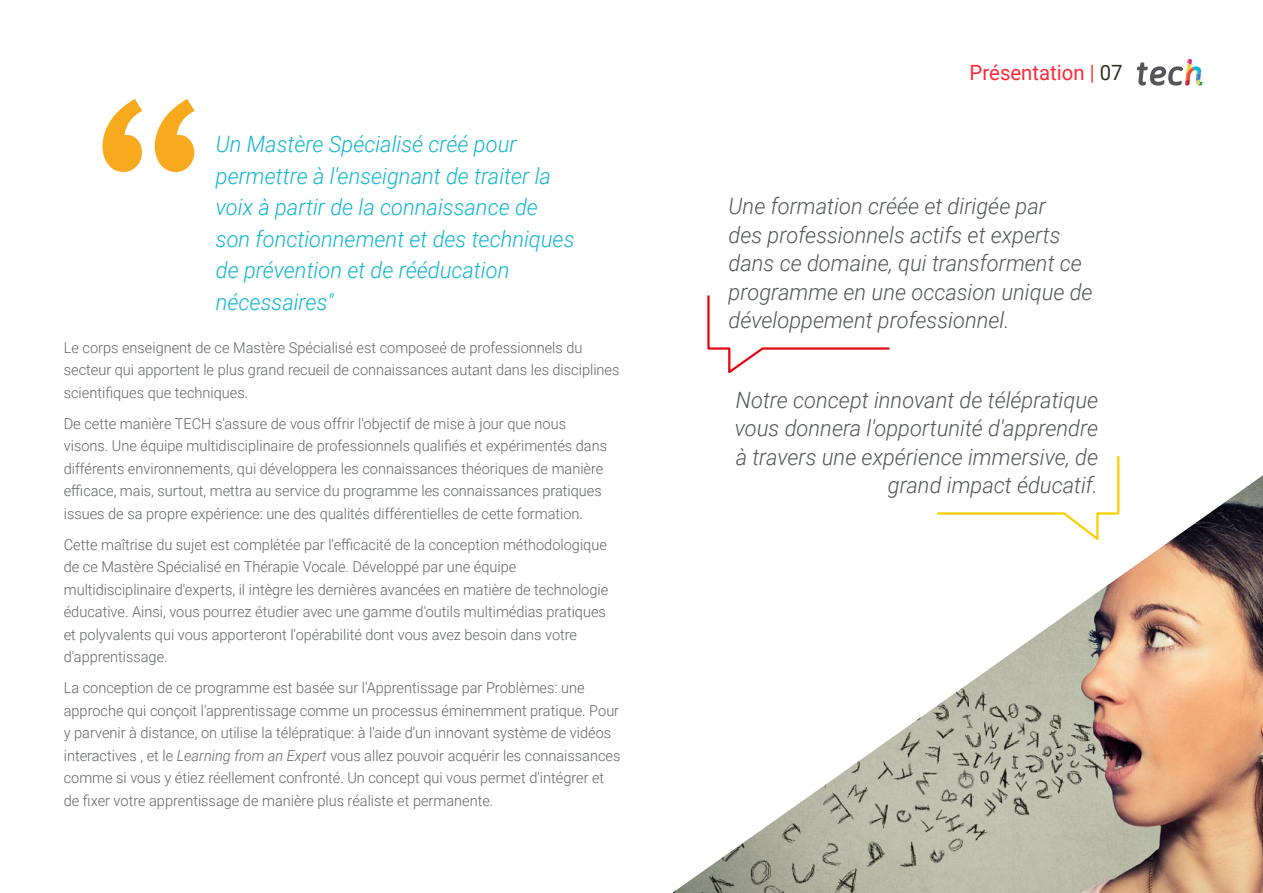
<style>
.page{position:relative;width:1263px;height:893px;background:#fff}
.page>*{position:absolute;margin:0;border:0;box-sizing:border-box;transform-origin:0 0}
.t1{font:italic 300 22.5px/28.5px "Roboto";color:#52555b;text-align:right}
.t2{font:italic 300 22.5px/31.5px "Roboto";color:#0fb6cf}
.t3{font:21px "Roboto";color:#ff293a}
.t4{font:300 15px/22.5px "Roboto";color:#61646a}
.s1{font-style:italic}
.s2{color:#312e20}
</style>
<div class="page">
<svg style="left:102px;top:99px;width:93px;height:73px"></svg>
<svg style="left:707px;top:295px;width:183px;height:79px"></svg>
<img style="left:672px;top:475px;width:591px;height:418px">
<svg style="left:1137px;top:59px;width:65px;height:27px"></svg>
<h1 class="t2" style="left:216px;top:128px;width:360px">Un Mastère Spécialisé créé pour permettre à l'enseignant de traiter la voix à partir de la connaissance de son fonctionnement et des techniques de prévention et de rééducation nécessaires"</h1>
<p class="t4" style="left:64px;top:335px;width:557px">Le corps enseignent de ce Mastère Spécialisé est composeé de professionnels du secteur qui apportent le plus grand recueil de connaissances autant dans les disciplines scientifiques que techniques.</p>
<p class="t4" style="left:64px;top:411px;width:545px">De cette manière TECH s'assure de vous offrir l'objectif de mise à jour que nous visons. Une équipe multidisciplinaire de professionnels qualifiés et expérimentés dans différents environnements, qui développera les connaissances théoriques de manière efficace, mais, surtout, mettra au service du programme les connaissances pratiques issues de sa propre expérience: une des qualités différentielles de cette formation.</p>
<p class="t4" style="left:64px;top:532px;width:546px">Cette maîtrise du sujet est complétée par l'efficacité de la conception méthodologique de ce Mastère Spécialisé en Thérapie Vocale. Développé par une équipe multidisciplinaire d'experts, il intègre les dernières avancées en matière de technologie éducative. Ainsi, vous pourrez étudier avec une gamme d'outils multimédias pratiques et polyvalents qui vous apporteront l'opérabilité dont vous avez besoin dans votre d'apprentissage.</p>
<p class="t4" style="left:64px;top:676px;width:558px">La conception de ce programme est basée sur l'Apprentissage par Problèmes: une approche qui conçoit l'apprentissage comme un processus éminemment pratique. Pour y parvenir à distance, on utilise la télépratique: à l'aide d'un innovant système de vidéos interactives , et le <span class="s1">Learning from an Expert</span> vous allez pouvoir acquérir les connaissances comme si vous y étiez réellement confronté. Un concept qui vous permet d'intégrer et de fixer votre apprentissage de manière plus réaliste et permanente.</p>
<h2 class="t3" style="left:970px;top:57px;width:155px">Présentation | <span class="s2">07</span></h2>
<h1 class="t1" style="left:729px;top:191px;width:366px;text-align:left">Une formation créée et dirigée par<br>des professionnels actifs et experts dans ce domaine, qui transforment ce programme en une occasion unique de développement professionnel.</h1>
<h1 class="t1" style="left:735px;top:385px;width:365px">Notre concept innovant de télépratique vous donnera l'opportunité d'apprendre à travers une expérience immersive, de grand impact éducatif.</h1>
</div>
